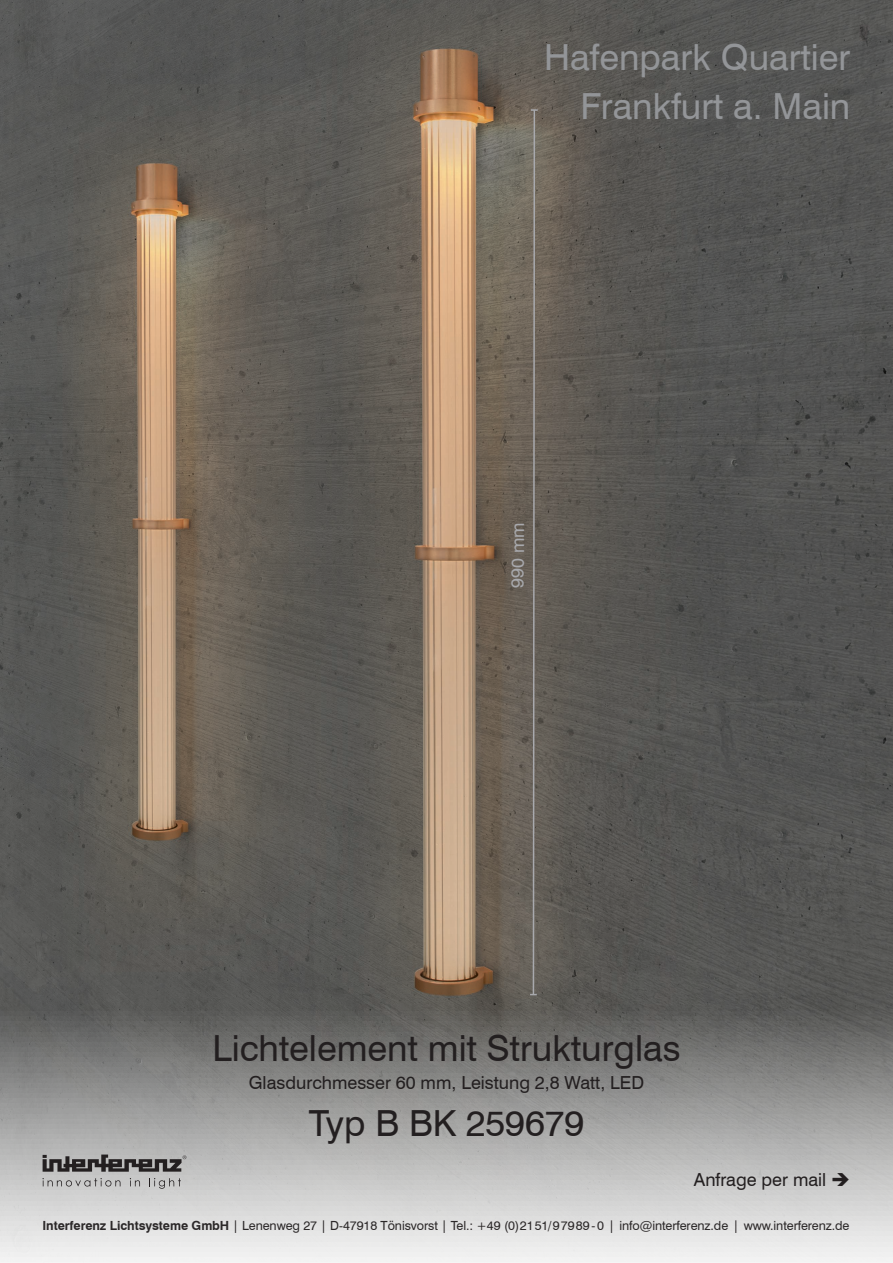
<style>
.page{position:relative;width:893px;height:1263px;background:#fff}
.page>*{position:absolute;margin:0;border:0;box-sizing:border-box;transform-origin:0 0}
.t1{font:36px "Swiss 721 BT";color:#231f20}
.t2{font:36px/49.5px "Swiss 721 BT";color:#939598;text-align:right}
.t3{font:18px "Swiss 721 BT";color:#231f20}
.t4{font:18px "Swiss 721 BT";color:#a8a9ad}
.t5{font:12.6px "Swiss 721 BT";letter-spacing:-.005em;color:#231f20}
.s1{font-weight:700}
</style>
<div class="page">
<img style="left:0;top:0;width:893px;height:1263px">
<svg style="left:43px;top:1154px;width:143px;height:18px;background:#6e6c6d"></svg>
<svg style="left:43px;top:1178px;width:78px;height:8px"></svg>
<svg style="left:130px;top:1178px;width:10px;height:8px"></svg>
<svg style="left:150px;top:1178px;width:31px;height:11px"></svg>
<svg style="left:530px;top:109px;width:8px;height:887px;background:#76716a"></svg>
<h1 class="t2" style="left:544px;top:32px;width:308px">Hafenpark Quartier<br>Frankfurt a. Main</h1>
<h2 class="t4" style="left:507px;top:588px;width:67px;rotate:-90deg">990 mm</h2>
<h1 class="t1" style="left:212px;top:1026px;width:470px">Lichtelement mit Strukturglas</h1>
<h2 class="t3" style="left:249px;top:1071px;width:397px">Glasdurchmesser 60 mm, Leistung 2,8 Watt, LED</h2>
<h1 class="t1" style="left:309px;top:1101px;width:277px">Typ B BK 259679</h1>
<h2 class="t3" style="left:694px;top:1169px;width:158px">Anfrage per mail ➔</h2>
<p class="t5" style="left:43px;top:1218px;width:808px"><span class="s1">Interferenz Lichtsysteme GmbH</span> | Lenenweg 27 | D-47918 Tönisvorst | Tel.: +49 (0)2151/97989 - 0 | info@interferenz.de | www.interferenz.de</p>
</div>
